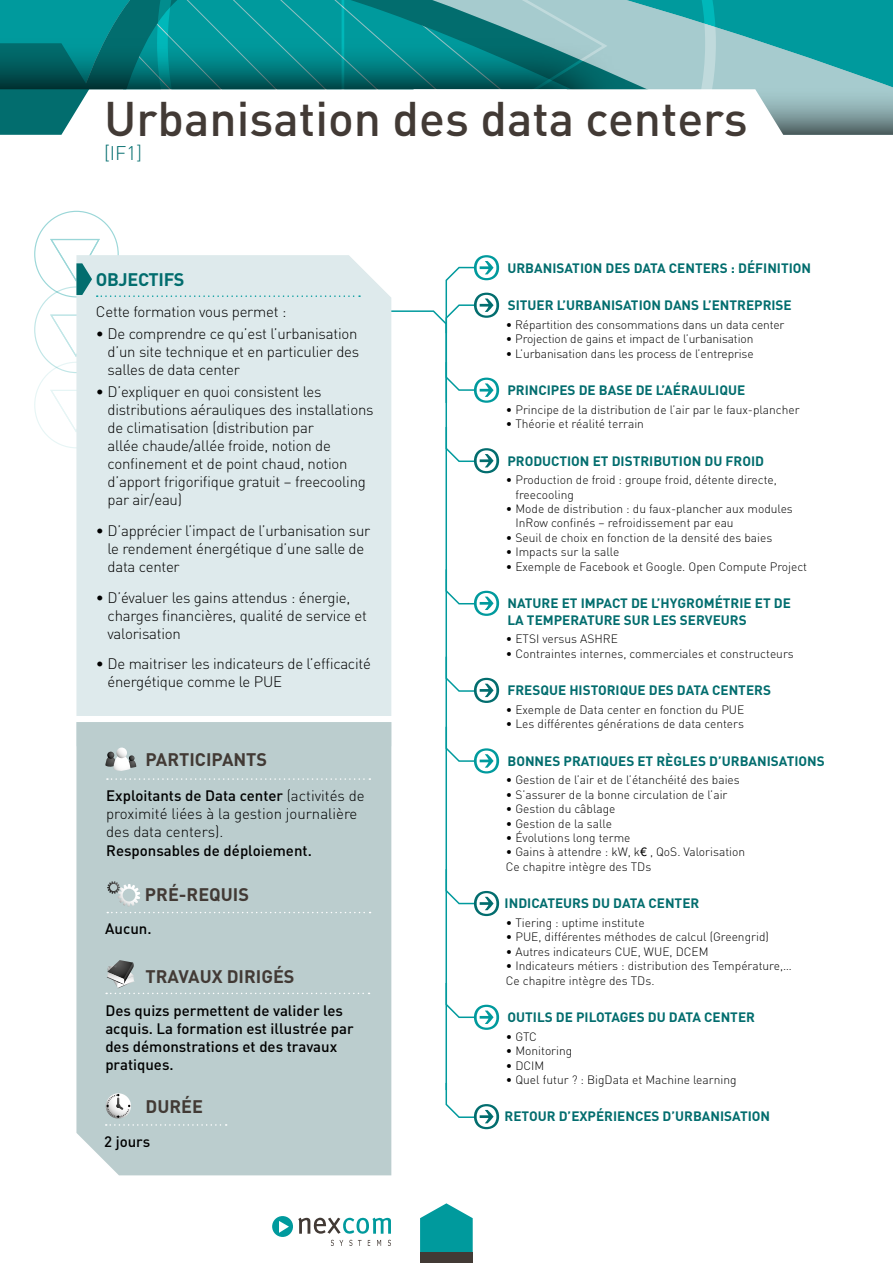
<style>
.page{position:relative;width:893px;height:1263px;background:#fff}
.page>*{position:absolute;margin:0;border:0;box-sizing:border-box;transform-origin:0 0}
.t1{font:500 48px "DIN";color:#423a35}
.t2{font:300 19.5px "DIN";color:#026d6e}
.t3{font:700 18px "DIN";color:#423a35}
.t4{font:700 18px "DIN";letter-spacing:-.015em;color:#026d6e}
.t5{font:300 15px/18px "DIN";letter-spacing:-.015em;color:#000}
.t6{font:500 15px/18px "DIN";color:#000}
.t7{font:700 13.5px/16.5px "DIN";color:#026d6e}
.t8{font:300 12px/14.4px "DIN";color:#000}
.s1{font-weight:500}
.s2{font-family:"Helvetica Neue";font-weight:400}
</style>
<div class="page">
<svg style="left:0;top:0;width:108px;height:135px;background:#1a8485"></svg>
<svg style="left:420px;top:1203px;width:53px;height:49px;background:#29aaad"></svg>
<svg style="left:331px;top:1240px;width:12px;height:6px"></svg>
<svg style="left:377px;top:1240px;width:4px;height:6px"></svg>
<svg style="left:349px;top:1240px;width:3px;height:6px"></svg>
<svg style="left:388px;top:1240px;width:3px;height:6px"></svg>
<svg style="left:298px;top:1217px;width:93px;height:17px"></svg>
<div style="left:272px;top:1216px;width:21px;height:21px;background:#009a9d;border-radius:50%"></div>
<svg style="left:279px;top:1221px;width:10px;height:12px"></svg>
<div style="left:420px;top:1252px;width:53px;height:11px;background:#423a35"></div>
<svg style="left:391px;top:310px;width:56px;height:781px"></svg>
<div style="left:76px;top:267px;width:315px;height:449px;background:#deeaec"></div>
<svg style="left:34px;top:210px;width:326px;height:239px"></svg>
<div style="left:76px;top:722px;width:315px;height:453px;background:#bbcdce"></div>
<svg style="left:107px;top:912px;width:264px;height:1px"></svg>
<svg style="left:107px;top:881px;width:33px;height:25px"></svg>
<svg style="left:105px;top:747px;width:265px;height:33px;background:#bcc"></svg>
<svg style="left:106px;top:960px;width:264px;height:34px;background:#b8c8c9"></svg>
<svg style="left:106px;top:1093px;width:25px;height:25px"></svg>
<svg style="left:106px;top:1094px;width:24px;height:24px"></svg>
<svg style="left:106px;top:1124px;width:121px;height:2px"></svg>
<div style="left:72px;top:717px;width:324px;height:5px;background:#fff"></div>
<svg style="left:445px;top:255px;width:54px;height:149px"></svg>
<svg style="left:445px;top:425px;width:54px;height:48px"></svg>
<svg style="left:445px;top:568px;width:54px;height:48px"></svg>
<svg style="left:445px;top:655px;width:54px;height:48px"></svg>
<svg style="left:445px;top:725px;width:54px;height:48px"></svg>
<svg style="left:445px;top:868px;width:54px;height:48px"></svg>
<svg style="left:445px;top:981px;width:54px;height:49px"></svg>
<svg style="left:445px;top:1081px;width:54px;height:48px"></svg>
<svg style="left:108px;top:0;width:785px;height:135px"></svg>
<h1 class="t1" style="left:104px;top:88px;width:645px">Urbanisation des data centers</h1>
<h2 class="t2" style="left:104px;top:141px;width:39px">[IF1]</h2>
<h3 class="t4" style="left:96px;top:268px;width:90px">OBJECTIFS</h3>
<p class="t5" style="left:96px;top:302px;width:192px">Cette formation vous permet :</p>
<p class="t5" style="left:108px;top:324px;width:253px;text-align:justify;text-indent:-12px">• De comprendre ce qu’est l’urbanisation d’un site technique et en particulier des salles de data center</p>
<p class="t5" style="left:108px;top:382px;width:268px;text-indent:-12px">• D’expliquer en quoi consistent les distributions aérauliques des installations de climatisation (distribution par<br>allée chaude/allée froide, notion de confinement et de point chaud, notion d’apport frigorifique gratuit – freecooling par air/eau)</p>
<p class="t5" style="left:108px;top:521px;width:264px;text-indent:-12px">• D’apprécier l’impact de l’urbanisation sur le rendement énergétique d’une salle de data center</p>
<p class="t5" style="left:108px;top:588px;width:261px;text-indent:-12px">• D’évaluer les gains attendus : énergie, charges financières, qualité de service et valorisation</p>
<p class="t5" style="left:108px;top:655px;width:265px;text-indent:-12px">• De maitriser les indicateurs de l’efficacité énergétique comme le PUE</p>
<h3 class="t3" style="left:146px;top:748px;width:123px">PARTICIPANTS</h3>
<p class="t5" style="left:106px;top:786px;width:260px"><span class="s1">Exploitants de Data center</span> (activités de proximité liées à la gestion journalière des data centers).</p>
<p class="t6" style="left:106px;top:841px;width:207px">Responsables de déploiement.</p>
<h3 class="t3" style="left:145px;top:883px;width:106px">PRÉ-REQUIS</h3>
<p class="t6" style="left:105px;top:919px;width:48px">Aucun.</p>
<h3 class="t3" style="left:146px;top:965px;width:151px">TRAVAUX DIRIGÉS</h3>
<p class="t6" style="left:105px;top:1001px;width:250px">Des quizs permettent de valider les acquis. La formation est illustrée par des démonstrations et des travaux pratiques.</p>
<h3 class="t3" style="left:146px;top:1095px;width:59px">DURÉE</h3>
<p class="t6" style="left:104px;top:1132px;width:48px">2 jours</p>
<p class="t7" style="left:507px;top:259px;width:305px">URBANISATION DES DATA CENTERS : DÉFINITION</p>
<p class="t7" style="left:508px;top:296px;width:286px">SITUER L’URBANISATION DANS L’ENTREPRISE</p>
<p class="t8" style="left:506px;top:317px;width:280px">• Répartition des consommations dans un data center</p>
<p class="t8" style="left:506px;top:331px;width:249px">• Projection de gains et impact de l’urbanisation</p>
<p class="t8" style="left:506px;top:346px;width:249px">• L’urbanisation dans les process de l’entreprise</p>
<p class="t7" style="left:507px;top:381px;width:239px">PRINCIPES DE BASE DE L’AÉRAULIQUE</p>
<p class="t8" style="left:506px;top:402px;width:295px">• Principe de la distribution de l’air par le faux-plancher</p>
<p class="t8" style="left:506px;top:416px;width:140px">• Théorie et réalité terrain</p>
<p class="t7" style="left:507px;top:452px;width:258px">PRODUCTION ET DISTRIBUTION DU FROID</p>
<p class="t8" style="left:515px;top:473px;width:263px;text-indent:-10px">• Production de froid : groupe froid, détente directe, freecooling</p>
<p class="t8" style="left:515px;top:501px;width:279px;text-indent:-10px">• Mode de distribution : du faux-plancher aux modules<br>InRow confinés – refroidissement par eau</p>
<p class="t8" style="left:506px;top:530px;width:268px">• Seuil de choix en fonction de la densité des baies</p>
<p class="t8" style="left:506px;top:545px;width:115px">• Impacts sur la salle</p>
<p class="t8" style="left:506px;top:559px;width:303px">• Exemple de Facebook et Google. Open Compute Project</p>
<p class="t7" style="left:507px;top:594px;width:285px">NATURE ET IMPACT DE L’HYGROMÉTRIE ET DE<br>LA TEMPERATURE SUR LES SERVEURS</p>
<p class="t8" style="left:506px;top:632px;width:114px">• ETSI versus ASHRE</p>
<p class="t8" style="left:506px;top:646px;width:289px">• Contraintes internes, commerciales et constructeurs</p>
<p class="t7" style="left:507px;top:681px;width:265px">FRESQUE HISTORIQUE DES DATA CENTERS</p>
<p class="t8" style="left:506px;top:702px;width:240px">• Exemple de Data center en fonction du PUE</p>
<p class="t8" style="left:506px;top:717px;width:240px">• Les différentes générations de data centers</p>
<p class="t7" style="left:507px;top:752px;width:319px">BONNES PRATIQUES ET RÈGLES D’URBANISATIONS</p>
<p class="t8" style="left:506px;top:773px;width:235px">• Gestion de l’air et de l’étanchéité des baies</p>
<p class="t8" style="left:506px;top:787px;width:223px">• S’assurer de la bonne circulation de l’air</p>
<p class="t8" style="left:506px;top:801px;width:111px">• Gestion du câblage</p>
<p class="t8" style="left:506px;top:816px;width:108px">• Gestion de la salle</p>
<p class="t8" style="left:506px;top:830px;width:126px">• Évolutions long terme</p>
<p class="t8" style="left:506px;top:845px;width:241px">• Gains à attendre : kW, k<span class="s2">€</span> , QoS. Valorisation<br>Ce chapitre intègre des TDs</p>
<p class="t7" style="left:505px;top:895px;width:196px">INDICATEURS DU DATA CENTER</p>
<p class="t8" style="left:506px;top:915px;width:140px">• Tiering : uptime institute</p>
<p class="t8" style="left:506px;top:930px;width:265px">• PUE, différentes méthodes de calcul (Greengrid)</p>
<p class="t8" style="left:506px;top:944px;width:204px">• Autres indicateurs CUE, WUE, DCEM</p>
<p class="t8" style="left:506px;top:958px;width:287px">• Indicateurs métiers : distribution des Température,…<br>Ce chapitre intègre des TDs.</p>
<p class="t7" style="left:507px;top:1008px;width:249px">OUTILS DE PILOTAGES DU DATA CENTER</p>
<p class="t8" style="left:506px;top:1029px;width:33px">• GTC</p>
<p class="t8" style="left:506px;top:1043px;width:68px">• Monitoring</p>
<p class="t8" style="left:506px;top:1058px;width:40px">• DCIM</p>
<p class="t8" style="left:506px;top:1072px;width:232px">• Quel futur ? : BigData et Machine learning</p>
<p class="t7" style="left:505px;top:1108px;width:267px">RETOUR D’EXPÉRIENCES D’URBANISATION</p>
</div>
